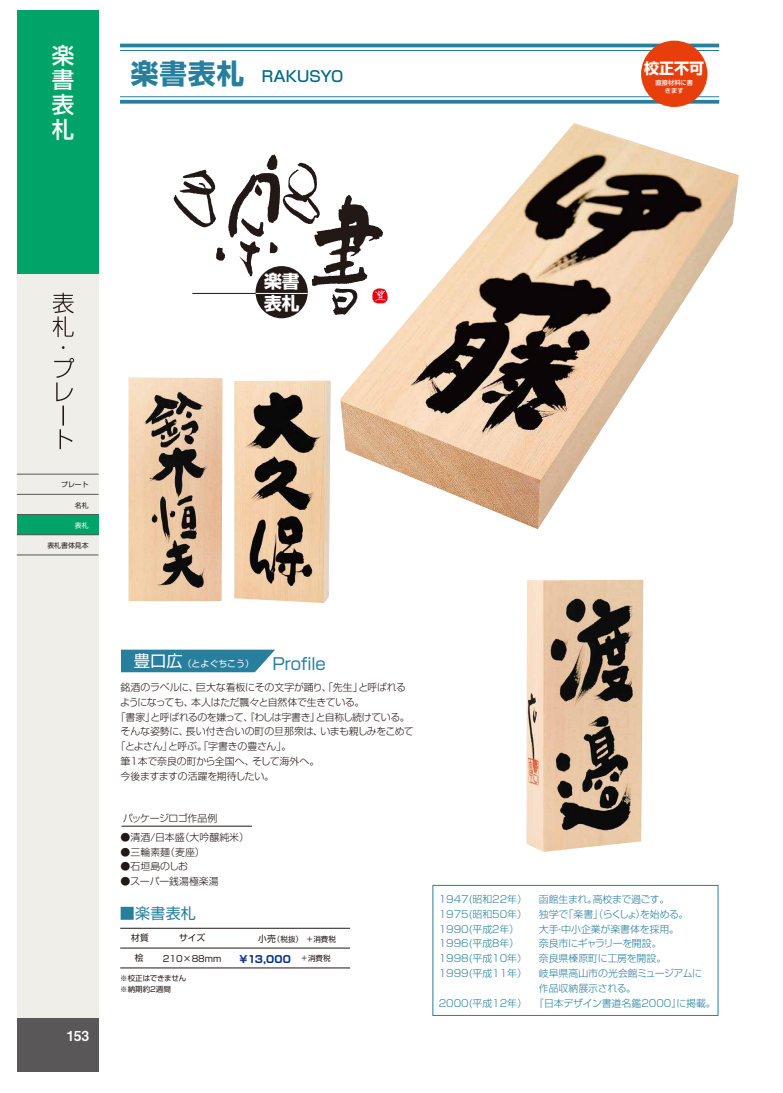
<style>
.page{position:relative;width:783px;height:1093px;background:#fff}
.page>*{position:absolute;margin:0;border:0;box-sizing:border-box;transform-origin:0 0}
.t1{font:500 22.5px "Shin Go Pr 5";color:#fff}
.t2{font:700 17.75px/21.2px "Shin Go Pr 5";color:#fff}
.t3{font:500 15px "Shin Go Pr 5";letter-spacing:-.005em;color:#006b86}
.t4{font:15px "Shin Go Pr 5";color:#277f9d}
.t5{font:700 15px "Shin Go Pr 5";color:#fff}
.t6{font:13.75px "Midashi Go Pro MB31";color:#fff}
.t7{font:700 10px "Shin Go Pr 5";color:#0c3388}
.t8{font:300 9.88px "Shin Go Pr 5";letter-spacing:-.025em;color:#221815}
.t9{font:300 9.88px/14.9px "Shin Go Pr 5";color:#277f9d}
.t10{font:300 9.88px "Shin Go Pr 5";letter-spacing:-.045em;color:#221815}
.t11{font:300 9.88px "Shin Go Pr 5";letter-spacing:-.035em;color:#277f9d}
.t12{font:300 9.88px "Shin Go Pr 5";color:#221815}
.t13{font:300 9.88px "Shin Go Pr 5";letter-spacing:-.025em;color:#277f9d}
.t14{font:8.88px "Shin Go Pr 5";color:#fff}
.t15{font:8.75px "Shin Go Pr 5";color:#221815}
.t16{font:7.5px/11.2px "Shin Go Pr 5";color:#221815}
.t17{font:6.88px "Shin Go Pr 5";color:#221815}
.t18{font:6.88px "Shin Go Pr 5";color:#fff}
.t19{font:500 6.25px/7.1px "Shin Go Pr 5";color:#fff;text-align:center}
.s1{font-weight:700;font-size:27.5px;color:#277f9d}
.s2{font-size:16.25px}
.s3{font-size:16.25px;color:#277f9d}
.s4{font-size:8.75px}
</style>
<div class="page">
<div style="left:17px;top:11px;width:82px;height:1060px;background:#efeee8"></div>
<div style="left:17px;top:11px;width:82px;height:263px;background:#00a469"></div>
<div style="left:17px;top:1018px;width:82px;height:53px;background:#595757"></div>
<svg style="left:53px;top:293px;width:21px;height:156px"></svg>
<svg style="left:120px;top:100px;width:599px;height:4px;background:#3a8aa5"></svg>
<hr style="left:120px;top:96px;width:599px;height:1px;background:#277f9d">
<hr style="left:120px;top:44px;width:599px;height:3px;background:#277f9d">
<hr style="left:120px;top:50px;width:599px;height:1px;background:#277f9d">
<svg style="left:173px;top:154px;width:167px;height:161px"></svg>
<div style="left:255px;top:266px;width:53px;height:52px;background:#221815;border-radius:50%"></div>
<hr style="left:255px;top:293px;width:52px;height:1px;background:#fff">
<hr style="left:192px;top:293px;width:64px;height:1px;background:#221815">
<svg style="left:121px;top:649px;width:154px;height:23px;background:#3a8aa5"></svg>
<hr style="left:121px;top:826px;width:131px;height:1px;background:#221815">
<hr style="left:120px;top:967px;width:230px;height:1px;background:#221815">
<hr style="left:120px;top:947px;width:230px;height:1px;background:#221815">
<hr style="left:120px;top:928px;width:230px;height:1px;background:#221815">
<div style="left:432px;top:885px;width:286px;height:130px;border:1px solid #277f9d"></div>
<img style="left:340px;top:123px;width:398px;height:406px">
<img style="left:234px;top:380px;width:97px;height:223px">
<img style="left:128px;top:377px;width:94px;height:224px">
<img style="left:526px;top:579px;width:117px;height:273px">
<div style="left:641px;top:41px;width:66px;height:66px;background:#e83e0b;border-radius:50%"></div>
<div style="left:17px;top:514px;width:81px;height:21px;background:#00a469"></div>
<hr style="left:17px;top:474px;width:81px;height:1px;background:#595757">
<hr style="left:17px;top:494px;width:81px;height:1px;background:#595757">
<hr style="left:17px;top:514px;width:81px;height:1px;background:#595757">
<hr style="left:17px;top:534px;width:81px;height:1px;background:#595757">
<hr style="left:17px;top:554px;width:81px;height:1px;background:#595757">
<h1 class="t1" style="left:52px;top:36px;width:24px">楽</h1>
<h1 class="t1" style="left:52px;top:61px;width:24px">書</h1>
<h1 class="t1" style="left:52px;top:86px;width:24px">表</h1>
<h1 class="t1" style="left:52px;top:111px;width:24px">札</h1>
<h3 class="t3" style="left:131px;top:64px;width:214px"><span class="s1">楽書表札</span> RAKUSYO</h3>
<h2 class="t2" style="left:264px;top:270px;width:37px">楽書表札</h2>
<h3 class="t5" style="left:644px;top:56px;width:61px">校正不可</h3>
<p class="t19" style="left:655px;top:79px;width:39px">直接材料に書きます</p>
<p class="t17" style="left:61px;top:479px;width:29px">プレート</p>
<p class="t17" style="left:75px;top:499px;width:15px">名札</p>
<p class="t18" style="left:75px;top:520px;width:15px">表札</p>
<p class="t17" style="left:47px;top:540px;width:43px">表札書体見本</p>
<h3 class="t6" style="left:67px;top:1024px;width:24px">153</h3>
<p class="t14" style="left:134px;top:656px;width:193px"><span class="s2">豊口広</span>（とよぐちこう） <span class="s3">Profile</span></p>
<p class="t8" style="left:121px;top:679px;width:287px">銘酒のラベルに、巨大な看板にその文字が踊り、「先生」と呼ばれる</p>
<p class="t8" style="left:120px;top:694px;width:246px">ようになっても、本人はただ飄々と自然体で生きている。</p>
<p class="t10" style="left:116px;top:708px;width:295px">「書家」と呼ばれるのを嫌って、『わしは字書き』と自称し続けている。</p>
<p class="t8" style="left:121px;top:723px;width:295px">そんな姿勢に、長い付き合いの町の旦那衆は、いまも親しみをこめて</p>
<p class="t8" style="left:116px;top:738px;width:187px">「とよさん」と呼ぶ。「字書きの豊さん」。　</p>
<p class="t8" style="left:121px;top:753px;width:200px">筆１本で奈良の町から全国へ、そして海外へ。</p>
<p class="t8" style="left:121px;top:768px;width:155px">今後ますますの活躍を期待したい。</p>
<p class="t8" style="left:123px;top:810px;width:96px">パッケージロゴ作品例</p>
<p class="t12" style="left:121px;top:829px;width:130px">●清酒/日本盛（大吟醸純米）</p>
<p class="t8" style="left:121px;top:843px;width:86px">●三輪素麺（麦座）</p>
<p class="t8" style="left:121px;top:858px;width:69px">●石垣島のしお</p>
<p class="t12" style="left:121px;top:873px;width:100px">●スーパー銭湯極楽湯</p>
<h3 class="t4" style="left:120px;top:901px;width:77px">■楽書表札</h3>
<p class="t15" style="left:131px;top:930px;width:19px">材質</p>
<p class="t15" style="left:135px;top:950px;width:10px">桧</p>
<p class="t15" style="left:179px;top:930px;width:28px">サイズ</p>
<p class="t15" style="left:163px;top:951px;width:60px">210×88mm</p>
<p class="t7" style="left:238px;top:951px;width:54px">￥13,000</p>
<p class="t16" style="left:258px;top:933px;width:79px"><span class="s4">小売</span>（税抜） +消費税</p>
<p class="t16" style="left:301px;top:952px;width:31px">+消費税</p>
<p class="t16" style="left:120px;top:971px;width:68px">※校正はできません※納期約2週間</p>
<p class="t9" style="left:438px;top:890px;width:90px">1947(昭和22年）<br>1975(昭和50年）<br>1990(平成２年）<br>1996(平成８年）<br>1998(平成10年）<br>1999(平成11年）</p>
<p class="t9" style="left:438px;top:994px;width:90px">2000(平成12年）</p>
<p class="t11" style="left:538px;top:891px;width:132px">函館生まれ。高校まで過ごす。</p>
<p class="t13" style="left:538px;top:905px;width:151px">独学で「楽書」（らくしょ）を始める。</p>
<p class="t9" style="left:538px;top:920px;width:142px">大手・中小企業が楽書体を採用。</p>
<p class="t11" style="left:538px;top:935px;width:124px">奈良市にギャラリーを開設。</p>
<p class="t9" style="left:538px;top:950px;width:129px">奈良県榛原町に工房を開設。</p>
<p class="t9" style="left:538px;top:965px;width:165px">岐阜県高山市の光会館ミュージアムに</p>
<p class="t9" style="left:538px;top:979px;width:99px">作品収納展示される。</p>
<p class="t9" style="left:534px;top:994px;width:183px">『日本デザイン書道名鑑2000』に掲載。</p>
</div>
